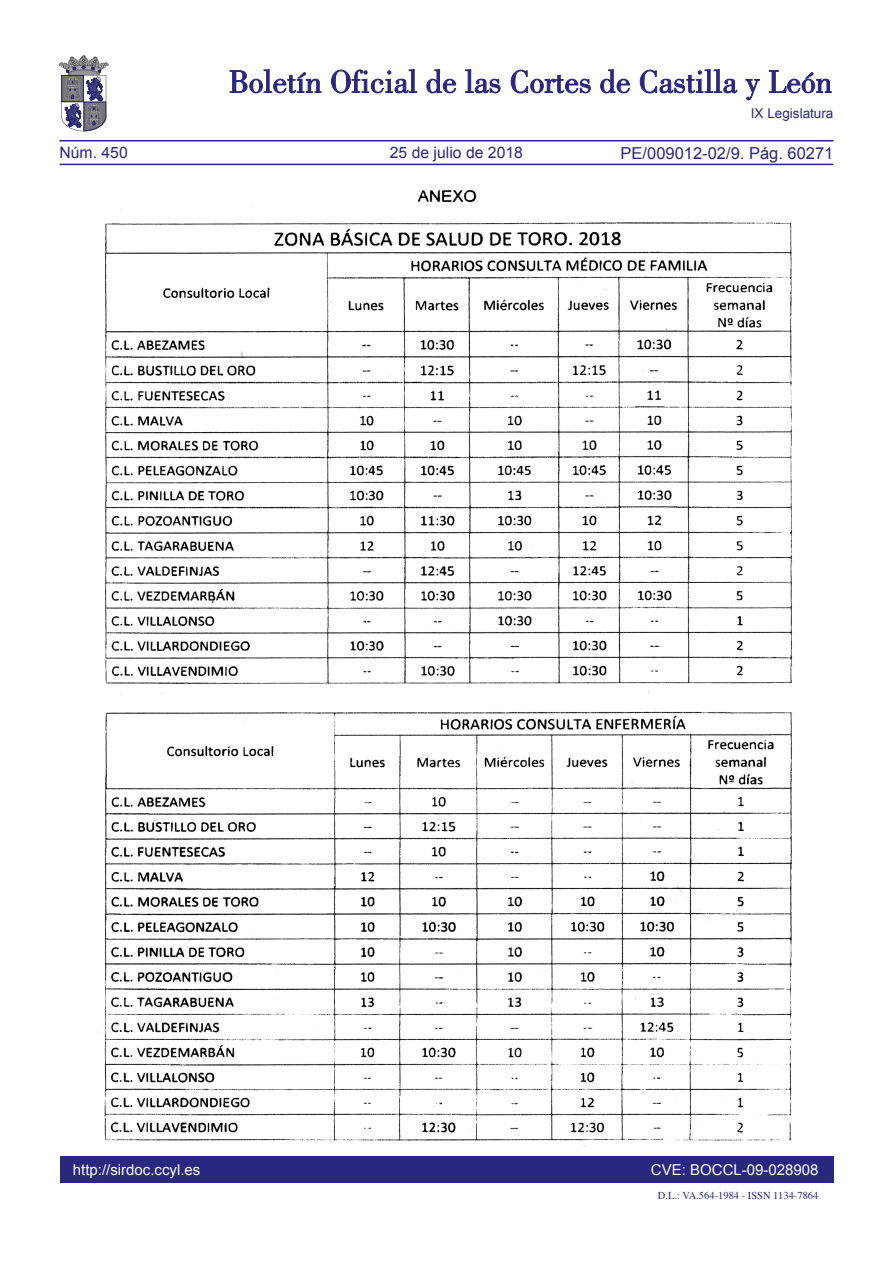
<style>
.page{position:relative;width:893px;height:1263px;background:#fff}
.page>*{position:absolute;margin:0;border:0;box-sizing:border-box;transform-origin:0 0}
.t1{font:16.5px "Arial";color:#292780}
.t2{font:15.75px "Arial";color:#292780}
.t3{font:15px "Arial";color:#fff}
.t4{font:13.5px "Arial";color:#292780}
.t5{font:10.5px "Times";color:#292780}
</style>
<div class="page">
<div style="left:60px;top:1157px;width:773px;height:26px;background:#292780"></div>
<hr style="left:60px;top:164px;width:773px;height:1px;background:#292780">
<hr style="left:60px;top:140px;width:773px;height:1px;background:#292780">
<svg style="left:230px;top:69px;width:91px;height:24px"></svg>
<svg style="left:331px;top:69px;width:86px;height:24px"></svg>
<svg style="left:426px;top:69px;width:30px;height:24px"></svg>
<svg style="left:465px;top:69px;width:35px;height:24px"></svg>
<svg style="left:511px;top:70px;width:80px;height:23px"></svg>
<svg style="left:600px;top:69px;width:30px;height:24px"></svg>
<svg style="left:640px;top:69px;width:97px;height:24px"></svg>
<svg style="left:745px;top:79px;width:15px;height:21px"></svg>
<svg style="left:769px;top:70px;width:62px;height:23px"></svg>
<svg style="left:59px;top:55px;width:49px;height:76px"></svg>
<img style="left:98px;top:190px;width:695px;height:957px">
<p class="t2" style="left:60px;top:142px;width:70px">Núm. 450</p>
<p class="t2" style="left:390px;top:142px;width:135px">25 de julio de 2018</p>
<p class="t4" style="left:751px;top:105px;width:84px">IX Legislatura</p>
<p class="t1" style="left:621px;top:142px;width:214px">PE/009012-02/9. Pág. 60271</p>
<p class="t3" style="left:73px;top:1159px;width:129px">http://sirdoc.ccyl.es</p>
<p class="t3" style="left:651px;top:1159px;width:169px">CVE: BOCCL-09-028908</p>
<p class="t5" style="left:658px;top:1185px;width:162px">D.L.: VA.564-1984 - ISSN 1134-7864</p>
</div>
